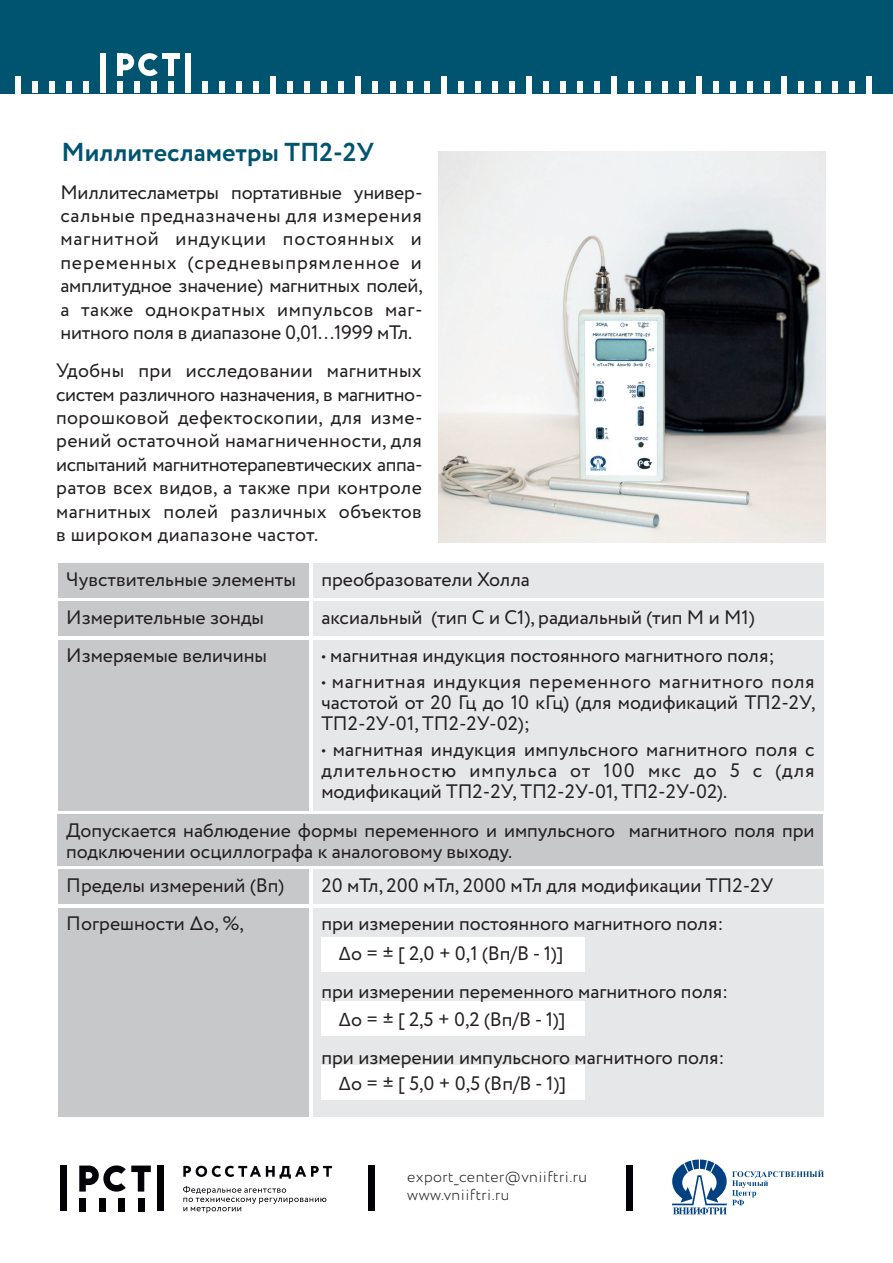
<style>
.page{position:relative;width:893px;height:1263px;background:#fff}
.page>*{position:absolute;margin:0;border:0;box-sizing:border-box;transform-origin:0 0}
.t1{font:700 25.95px "Circe";color:#005470}
.t2{font:19.5px/23.4px "Circe";color:#231f20}
.t3{font:300 15.75px/18px "Circe";letter-spacing:.03em;color:#231f20}
.s1{font-family:"Myriad Pro"}
</style>
<div class="page">
<div style="left:58px;top:870px;width:251px;height:34px;background:#c7c8ca"></div>
<div style="left:58px;top:908px;width:251px;height:208px;background:#c7c8ca"></div>
<div style="left:313px;top:870px;width:510px;height:34px;background:#e6e7e9"></div>
<div style="left:313px;top:908px;width:510px;height:208px;background:#e6e7e9"></div>
<div style="left:58px;top:563px;width:251px;height:35px;background:#c7c8ca"></div>
<div style="left:58px;top:602px;width:251px;height:34px;background:#c7c8ca"></div>
<div style="left:58px;top:640px;width:251px;height:170px;background:#c7c8ca"></div>
<div style="left:0;top:0;width:893px;height:93px;background:#005470"></div>
<svg style="left:183px;top:1166px;width:149px;height:12px"></svg>
<svg style="left:183px;top:1186px;width:143px;height:27px"></svg>
<div style="left:60px;top:1165px;width:6px;height:46px;background:#010106"></div>
<div style="left:79px;top:1198px;width:7px;height:13px;background:#010106"></div>
<div style="left:99px;top:1198px;width:6px;height:13px;background:#010106"></div>
<div style="left:118px;top:1198px;width:7px;height:13px;background:#010106"></div>
<div style="left:138px;top:1198px;width:6px;height:13px;background:#010106"></div>
<div style="left:157px;top:1165px;width:7px;height:46px;background:#010106"></div>
<svg style="left:79px;top:1165px;width:72px;height:26px"></svg>
<div style="left:83px;top:82px;width:6px;height:11px;background:#fff"></div>
<div style="left:66px;top:82px;width:6px;height:11px;background:#fff"></div>
<div style="left:49px;top:82px;width:6px;height:11px;background:#fff"></div>
<div style="left:32px;top:82px;width:6px;height:11px;background:#fff"></div>
<div style="left:15px;top:76px;width:6px;height:17px;background:#fff"></div>
<div style="left:356px;top:76px;width:5px;height:17px;background:#fff"></div>
<div style="left:339px;top:82px;width:5px;height:11px;background:#fff"></div>
<div style="left:322px;top:82px;width:5px;height:11px;background:#fff"></div>
<div style="left:304px;top:82px;width:6px;height:11px;background:#fff"></div>
<div style="left:287px;top:82px;width:6px;height:11px;background:#fff"></div>
<div style="left:270px;top:76px;width:6px;height:17px;background:#fff"></div>
<div style="left:441px;top:76px;width:5px;height:17px;background:#fff"></div>
<div style="left:424px;top:82px;width:5px;height:11px;background:#fff"></div>
<div style="left:407px;top:82px;width:5px;height:11px;background:#fff"></div>
<div style="left:390px;top:82px;width:5px;height:11px;background:#fff"></div>
<div style="left:373px;top:82px;width:5px;height:11px;background:#fff"></div>
<div style="left:253px;top:82px;width:6px;height:11px;background:#fff"></div>
<div style="left:236px;top:82px;width:6px;height:11px;background:#fff"></div>
<div style="left:219px;top:82px;width:6px;height:11px;background:#fff"></div>
<div style="left:202px;top:82px;width:6px;height:11px;background:#fff"></div>
<div style="left:100px;top:53px;width:6px;height:40px;background:#fff"></div>
<div style="left:117px;top:82px;width:6px;height:11px;background:#fff"></div>
<div style="left:134px;top:82px;width:6px;height:11px;background:#fff"></div>
<div style="left:151px;top:82px;width:6px;height:11px;background:#fff"></div>
<div style="left:168px;top:82px;width:6px;height:11px;background:#fff"></div>
<div style="left:117px;top:53px;width:6px;height:23px;background:#fff"></div>
<div style="left:168px;top:53px;width:6px;height:23px;background:#fff"></div>
<div style="left:163px;top:53px;width:17px;height:6px;background:#fff"></div>
<div style="left:185px;top:53px;width:6px;height:40px;background:#fff"></div>
<svg style="left:123px;top:53px;width:35px;height:23px"></svg>
<div style="left:526px;top:76px;width:6px;height:17px;background:#fff"></div>
<div style="left:509px;top:82px;width:6px;height:11px;background:#fff"></div>
<div style="left:492px;top:82px;width:5px;height:11px;background:#fff"></div>
<div style="left:475px;top:82px;width:5px;height:11px;background:#fff"></div>
<div style="left:458px;top:82px;width:5px;height:11px;background:#fff"></div>
<div style="left:611px;top:76px;width:6px;height:17px;background:#fff"></div>
<div style="left:594px;top:82px;width:6px;height:11px;background:#fff"></div>
<div style="left:577px;top:82px;width:6px;height:11px;background:#fff"></div>
<div style="left:560px;top:82px;width:6px;height:11px;background:#fff"></div>
<div style="left:543px;top:82px;width:6px;height:11px;background:#fff"></div>
<div style="left:696px;top:76px;width:6px;height:17px;background:#fff"></div>
<div style="left:679px;top:82px;width:6px;height:11px;background:#fff"></div>
<div style="left:662px;top:82px;width:6px;height:11px;background:#fff"></div>
<div style="left:645px;top:82px;width:6px;height:11px;background:#fff"></div>
<div style="left:628px;top:82px;width:6px;height:11px;background:#fff"></div>
<div style="left:781px;top:76px;width:6px;height:17px;background:#fff"></div>
<div style="left:764px;top:82px;width:6px;height:11px;background:#fff"></div>
<div style="left:747px;top:82px;width:6px;height:11px;background:#fff"></div>
<div style="left:730px;top:82px;width:6px;height:11px;background:#fff"></div>
<div style="left:713px;top:82px;width:6px;height:11px;background:#fff"></div>
<div style="left:866px;top:76px;width:6px;height:17px;background:#fff"></div>
<div style="left:849px;top:82px;width:6px;height:11px;background:#fff"></div>
<div style="left:832px;top:82px;width:6px;height:11px;background:#fff"></div>
<div style="left:815px;top:82px;width:6px;height:11px;background:#fff"></div>
<div style="left:798px;top:82px;width:6px;height:11px;background:#fff"></div>
<div style="left:368px;top:1165px;width:7px;height:46px;background:#010106"></div>
<div style="left:626px;top:1165px;width:7px;height:46px;background:#010106"></div>
<svg style="left:672px;top:1159px;width:152px;height:55px"></svg>
<img style="left:439px;top:151px;width:387px;height:391px">
<div style="left:313px;top:563px;width:510px;height:35px;background:#e6e7e9"></div>
<div style="left:313px;top:602px;width:510px;height:34px;background:#e6e7e9"></div>
<div style="left:313px;top:640px;width:510px;height:170px;background:#e6e7e9"></div>
<div style="left:58px;top:814px;width:765px;height:51px;background:#c7c8ca"></div>
<div style="left:321px;top:938px;width:264px;height:34px;background:#fff"></div>
<div style="left:321px;top:1001px;width:264px;height:34px;background:#fff"></div>
<div style="left:321px;top:1065px;width:264px;height:34px;background:#fff"></div>
<h1 class="t1" style="left:61px;top:134px;width:314px">Миллитесламетры ТП2-2У</h1>
<p class="t2" style="left:60px;top:181px;width:364px;text-align:justify">Миллитесламетры портативные универ&shy;сальные предназначены для измерения магнитной индукции постоянных и переменных (средневыпрямленное и амплитудное значение) магнитных полей, а также однократных импульсов маг&shy;нитного поля в диапазоне 0,01...1999 мТл.</p>
<p class="t2" style="left:56px;top:360px;width:368px;text-align:justify">Удобны при исследовании магнитных систем различного назначения, в магнитно&shy;порошковой дефектоскопии, для изме&shy;рений остаточной намагниченности, для испытаний магнитнотерапевтических аппа&shy;ратов всех видов, а также при контроле магнитных полей различных объектов в широком диапазоне частот.</p>
<p class="t2" style="left:66px;top:561px;width:231px;line-height:38.2px">Чувствительные элементы<br>Измерительные зонды<br>Измеряемые величины</p>
<p class="t2" style="left:321px;top:561px;width:435px;line-height:38.2px">преобразователи Холла<br>аксиальный (тип С и С1), радиальный (тип М и М1)</p>
<p class="t2" style="left:321px;top:645px;width:455px">• магнитная индукция постоянного магнитного поля;</p>
<p class="t2" style="left:321px;top:671px;width:496px;line-height:21.3px;text-align:justify">• магнитная индукция переменного магнитного поля частотой от 20 Гц до 10 кГц) (для модификаций ТП2-2У, ТП2-2У-01, ТП2-2У-02);</p>
<p class="t2" style="left:321px;top:739px;width:495px;line-height:21.3px;text-align:justify">• магнитная индукция импульсного магнитного поля с длительностю импульса от 100 мкс до 5 с (для модификаций ТП2-2У, ТП2-2У-01, ТП2-2У-02).</p>
<p class="t2" style="left:66px;top:820px;width:750px;line-height:21.3px">Допускается наблюдение формы переменного и импульсного магнитного поля при подключении осциллографа к аналоговому выходу.</p>
<p class="t2" style="left:66px;top:867px;width:220px;line-height:38.2px">Пределы измерений (Вп)<br>Погрешности ∆о, %,</p>
<p class="t2" style="left:321px;top:867px;width:454px;line-height:38.2px">20 мТл, 200 мТл, 2000 мТл для модификации ТП2-2У при измерении постоянного магнитного поля:</p>
<p class="t2" style="left:321px;top:935px;width:409px;line-height:38.2px;text-indent:18px"><span class="s1">Δ</span>о = ± [ 2,0 + 0,1 (Вп/В - 1)]<br>при измерении переменного магнитного поля:</p>
<p class="t2" style="left:321px;top:1001px;width:405px;line-height:38.2px;text-indent:18px"><span class="s1">Δ</span>о = ± [ 2,5 + 0,2 (Вп/В - 1)]<br>при измерении импульсного магнитного поля:</p>
<p class="t2" style="left:339px;top:1072px;width:228px"><span class="s1">Δ</span>о = ± [ 5,0 + 0,5 (Вп/В - 1)]</p>
<p class="t3" style="left:407px;top:1168px;width:181px">export_center@vniiftri.ru www.vniiftri.ru</p>
</div>
